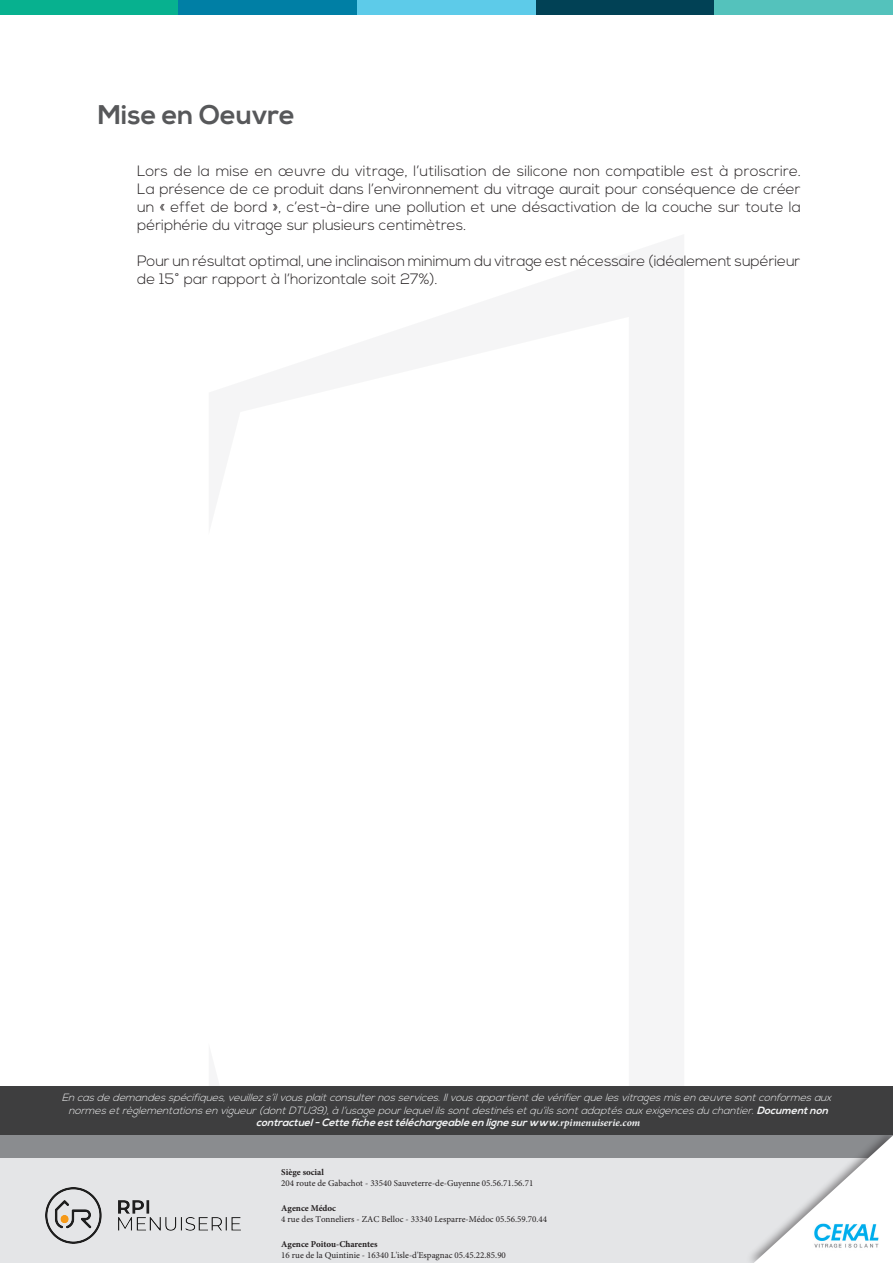
<style>
.page{position:relative;width:893px;height:1263px;background:#fff}
.page>*{position:absolute;margin:0;border:0;box-sizing:border-box;transform-origin:0 0}
.t1{font:700 27px "Nexa";color:#57585a}
.t2{font:300 15px/18px "Nexa";letter-spacing:-.005em;color:#231f20;text-align:justify}
.t3{font:italic 300 10.5px/12.6px "Nexa";color:#f2f3f4;text-align:center}
.t4{font:9px "Minion Pro";color:#231f20}
.t5{font:700 9px "Minion Pro";color:#231f20}
.s1{font-weight:700}
.s2{font-family:"Minion Pro";font-weight:700}
</style>
<div class="page">
<div style="left:0;top:1135px;width:893px;height:128px;background:#e4e5e7"></div>
<div style="left:0;top:1135px;width:893px;height:23px;background:#8a8c8f"></div>
<div style="left:745px;top:1126px;width:148px;height:137px;background:#231f20;opacity:.5"></div>
<svg style="left:754px;top:1135px;width:139px;height:128px"></svg>
<img style="left:812px;top:1220px;width:69px;height:30px">
<div style="left:0;top:1086px;width:893px;height:49px;background:#3e3e3f"></div>
<div style="left:0;top:0;width:179px;height:15px;background:#07b18f"></div>
<div style="left:357px;top:0;width:179px;height:15px;background:#5dcbe9"></div>
<div style="left:179px;top:0;width:178px;height:15px;background:#007fa5"></div>
<div style="left:536px;top:0;width:178px;height:15px;background:#014155"></div>
<div style="left:714px;top:0;width:179px;height:15px;background:#54c2bc"></div>
<img style="left:46px;top:1187px;width:195px;height:57px">
<h1 class="t1" style="left:98px;top:99px;width:199px">Mise en Oeuvre</h1>
<p class="t2" style="left:137px;top:163px;width:665px">Lors de la mise en œuvre du vitrage, l’utilisation de silicone non compatible est à proscrire.<br>La présence de ce produit dans l’environnement du vitrage aurait pour conséquence de créer un « effet de bord », c’est-à-dire une pollution et une désactivation de la couche sur toute la périphérie du vitrage sur plusieurs centimètres.</p>
<p class="t2" style="left:137px;top:253px;width:665px">Pour un résultat optimal, une inclinaison minimum du vitrage est nécessaire (idéalement supérieur de 15° par rapport à l’horizontale soit 27%).</p>
<p class="t3" style="left:62px;top:1092px;width:775px">Encasdedemandesspécifiques,veuillezs’ilvousplaitconsulternosservices.Ilvousappartientdevérifierquelesvitragesmisenœuvresontconformesaux normesetrèglementationsenvigueur(dontDTU39),àl’usagepourlequelilssontdestinésetqu’ilssontadaptésauxexigencesduchantier.<span class="s1">Documentnon contractuel-Cetteficheesttéléchargeableenlignesurwww.</span><span class="s2">rp i m e n u i s e r i e . c o m</span></p>
<p class="t5" style="left:281px;top:1166px;width:44px">Siège social</p>
<p class="t4" style="left:281px;top:1177px;width:254px">204 route de Gabachot - 33540 Sauveterre-de-Guyenne 05.56.71.56.71</p>
<p class="t5" style="left:281px;top:1202px;width:56px">Agence Médoc</p>
<p class="t4" style="left:281px;top:1213px;width:267px">4 rue des Tonneliers - ZAC Belloc - 33340 Lesparre-Médoc 05.56.59.70.44</p>
<p class="t5" style="left:281px;top:1237px;width:98px">Agence Poitou-Charentes</p>
<p class="t4" style="left:281px;top:1249px;width:226px">16 rue de la Quintinie - 16340 L'isle-d'Espagnac 05.45.22.85.90</p>
</div>
